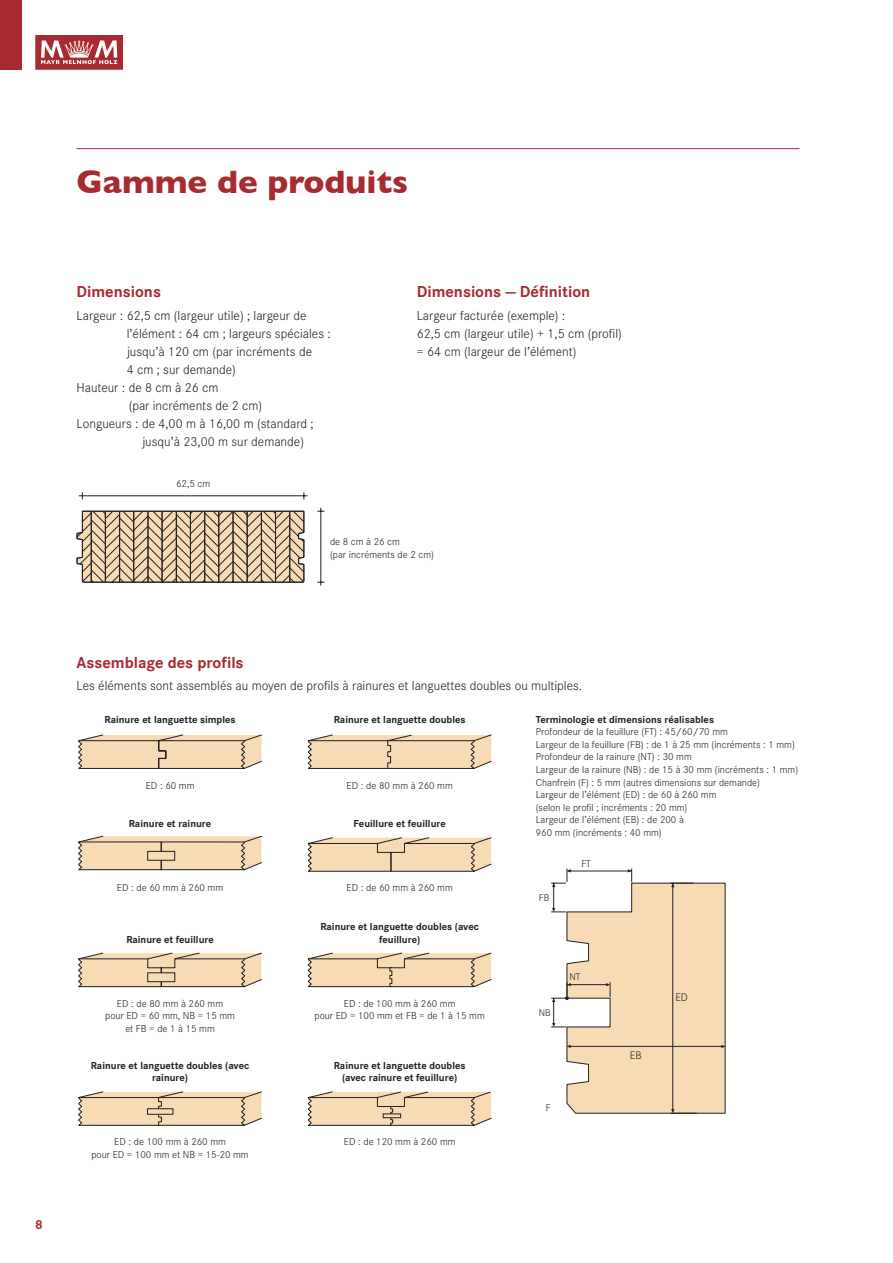
<style>
.page{position:relative;width:893px;height:1263px;background:#fff}
.page>*{position:absolute;margin:0;border:0;box-sizing:border-box;transform-origin:0 0}
.t1{font:700 33px "Gill Sans";color:#a72b30}
.t2{font:700 16.5px "Corporate S";color:#a72b30}
.t3{font:300 13.5px/18px "Corporate S";color:#231f20}
.t4{font:700 13.5px "Corporate S";color:#a72b30}
.t5{font:300 11.4px "Corporate S";color:#231f20}
.t6{font:300 10.5px/12.6px "Corporate S";color:#231f20;text-align:center}
.t7{font:700 10.5px/12.6px "Corporate S";color:#231f20;text-align:center}
.t8{font:300 10.2px "Corporate S";color:#231f20}
</style>
<div class="page">
<svg style="left:35px;top:35px;width:88px;height:35px;background:#bd6064"></svg>
<div style="left:0;top:0;width:21px;height:69px;background:#a72b30"></div>
<hr style="left:77px;top:148px;width:722px;height:1px;background:#a72b30">
<hr style="left:79px;top:495px;width:228px;height:1px;background:#231f20">
<hr style="left:321px;top:508px;width:1px;height:78px;background:#231f20">
<svg style="left:77px;top:510px;width:228px;height:73px;background:#bfab90"></svg>
<svg style="left:551px;top:869px;width:175px;height:245px"></svg>
<svg style="left:78px;top:734px;width:184px;height:35px;background:#e4ccac"></svg>
<svg style="left:307px;top:734px;width:185px;height:35px;background:#e5cdad"></svg>
<svg style="left:78px;top:836px;width:184px;height:34px;background:#e4ccaa"></svg>
<svg style="left:307px;top:837px;width:185px;height:35px;background:#e3ccac"></svg>
<svg style="left:78px;top:952px;width:184px;height:35px;background:#e2cbab"></svg>
<svg style="left:307px;top:952px;width:185px;height:35px;background:#e4cdad"></svg>
<svg style="left:78px;top:1091px;width:184px;height:35px;background:#e3ccab"></svg>
<div style="left:147px;top:1109px;width:26px;height:5px;background:#f6dbb5"></div>
<div style="left:147px;top:1108px;width:26px;height:6px;border:1px solid #231f20"></div>
<svg style="left:307px;top:1091px;width:185px;height:35px;background:#e3ccac"></svg>
<hr style="left:383px;top:1114px;width:18px;height:4px;background:#f6dbb5">
<div style="left:383px;top:1113px;width:18px;height:5px;border:1px solid #231f20"></div>
<h1 class="t1" style="left:77px;top:155px;width:333px">Gamme de produits</h1>
<h2 class="t2" style="left:77px;top:280px;width:86px">Dimensions</h2>
<p class="t3" style="left:77px;top:306px;width:231px">Largeur : 62,5 cm (largeur utile) ; largeur de</p>
<p class="t3" style="left:127px;top:324px;width:206px">l’élément : 64 cm ; largeurs spéciales :</p>
<p class="t3" style="left:127px;top:342px;width:187px">jusqu’à 120 cm (par incréments de</p>
<p class="t3" style="left:127px;top:360px;width:111px">4 cm ; sur demande)</p>
<p class="t3" style="left:77px;top:378px;width:144px">Hauteur : de 8 cm à 26 cm</p>
<p class="t3" style="left:129px;top:396px;width:135px">(par incréments de 2 cm)</p>
<p class="t3" style="left:77px;top:414px;width:239px">Longueurs : de 4,00 m à 16,00 m (standard ;</p>
<p class="t3" style="left:142px;top:432px;width:164px">jusqu’à 23,00 m sur demande)</p>
<p class="t6" style="left:176px;top:476px;width:36px">62,5 cm</p>
<h2 class="t2" style="left:417px;top:280px;width:175px">Dimensions — Définition</h2>
<p class="t3" style="left:417px;top:306px;width:207px">Largeur facturée (exemple) :<br>62,5 cm (largeur utile) + 1,5 cm (profil) = 64 cm (largeur de l’élément)</p>
<p class="t6" style="left:330px;top:535px;width:105px;text-align:left">de 8 cm à 26 cm<br>(par incréments de 2 cm)</p>
<p class="t4" style="left:35px;top:1215px;width:9px">8</p>
<h2 class="t2" style="left:77px;top:651px;width:169px">Assemblage des profils</h2>
<p class="t3" style="left:77px;top:676px;width:507px">Les éléments sont assemblés au moyen de profils à rainures et languettes doubles ou multiples.</p>
<p class="t7" style="left:105px;top:712px;width:133px">Rainure et languette simples</p>
<p class="t7" style="left:334px;top:712px;width:133px">Rainure et languette doubles</p>
<p class="t7" style="left:536px;top:712px;width:180px">Terminologie et dimensions réalisables</p>
<p class="t6" style="left:536px;top:725px;width:264px;text-align:left">Profondeur de la feuillure (FT) : 45/60/70 mm<br>Largeur de la feuillure (FB) : de 1 à 25 mm (incréments : 1 mm)<br>Profondeur de la rainure (NT) : 30 mm<br>Largeur de la rainure (NB) : de 15 à 30 mm (incréments : 1 mm)<br>Chanfrein (F) : 5 mm (autres dimensions sur demande)<br>Largeur de l’élément (ED) : de 60 à 260 mm<br>(selon le profil ; incréments : 20 mm)<br>Largeur de l’élément (EB) : de 200 à<br>960 mm (incréments : 40 mm)</p>
<p class="t8" style="left:581px;top:857px;width:11px">FT</p>
<p class="t8" style="left:539px;top:891px;width:12px">FB</p>
<p class="t6" style="left:146px;top:778px;width:50px">ED : 60 mm</p>
<p class="t6" style="left:347px;top:778px;width:108px">ED : de 80 mm à 260 mm</p>
<p class="t7" style="left:129px;top:817px;width:84px">Rainure et rainure</p>
<p class="t7" style="left:354px;top:817px;width:94px">Feuillure et feuillure</p>
<p class="t6" style="left:117px;top:881px;width:108px">ED : de 60 mm à 260 mm</p>
<p class="t6" style="left:347px;top:881px;width:108px">ED : de 60 mm à 260 mm</p>
<p class="t7" style="left:126px;top:932px;width:89px">Rainure et feuillure</p>
<p class="t7" style="left:320px;top:920px;width:160px">Rainure et languette doubles (avec feuillure)</p>
<p class="t6" style="left:105px;top:997px;width:131px">ED : de 80 mm à 260 mm<br>pour ED = 60 mm, NB = 15 mm et FB = de 1 à 15 mm</p>
<p class="t6" style="left:315px;top:997px;width:172px">ED : de 100 mm à 260 mm<br>pour ED = 100 mm et FB = de 1 à 15 mm</p>
<p class="t7" style="left:91px;top:1059px;width:160px">Rainure et languette doubles (avec rainure)</p>
<p class="t7" style="left:334px;top:1059px;width:133px">Rainure et languette doubles (avec rainure et feuillure)</p>
<p class="t6" style="left:91px;top:1135px;width:159px">ED : de 100 mm à 260 mm<br>pour ED = 100 mm et NB = 15-20 mm</p>
<p class="t6" style="left:344px;top:1135px;width:113px">ED : de 120 mm à 260 mm</p>
<p class="t8" style="left:539px;top:1006px;width:13px">NB</p>
<p class="t8" style="left:569px;top:970px;width:12px">NT</p>
<p class="t8" style="left:546px;top:1101px;width:6px">F</p>
<p class="t5" style="left:630px;top:1048px;width:13px">EB</p>
<p class="t5" style="left:675px;top:990px;width:14px">ED</p>
</div>
